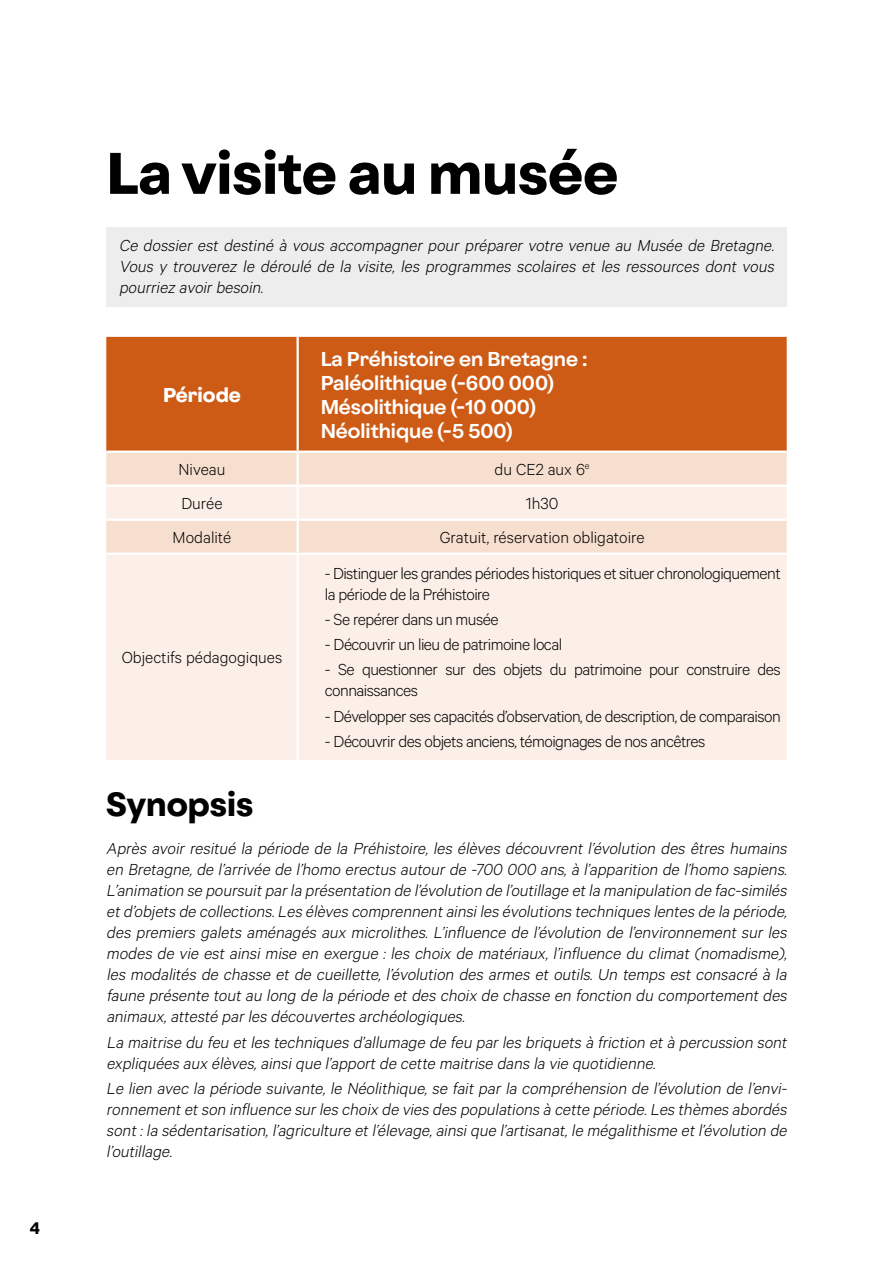
<style>
.page{position:relative;width:893px;height:1263px;background:#fff}
.page>*{position:absolute;margin:0;border:0;box-sizing:border-box;transform-origin:0 0}
.t1{font:700 52.5px "Oldschool Grotesk";color:#000}
.t2{font:700 30px "Oldschool Grotesk";color:#000}
.t3{font:italic 300 18px/21px "Calibre";color:#000;text-align:justify}
.t4{font:300 18px/21px "Calibre";letter-spacing:-.03em;color:#000}
.t5{font:500 18px/24px "Oldschool Grotesk";color:#fff}
.t6{font:300 18px "Calibre";color:#000}
.t7{font:700 18px "Oldschool Grotesk";color:#fff}
.t8{font:700 15px "Oldschool Grotesk";color:#000}
</style>
<div class="page">
<div style="left:106px;top:227px;width:681px;height:79px;background:#ededed"></div>
<div style="left:106px;top:337px;width:681px;height:114px;background:#cd5b16"></div>
<div style="left:106px;top:453px;width:681px;height:32px;background:#f6dfce"></div>
<svg style="left:106px;top:487px;width:681px;height:273px;background:#faede4"></svg>
<hr style="left:297px;top:337px;width:2px;height:114px;background:#fff">
<hr style="left:297px;top:453px;width:2px;height:32px;background:#fff">
<hr style="left:297px;top:487px;width:2px;height:32px;background:#fff">
<hr style="left:106px;top:519px;width:192px;height:2px;background:#fff">
<hr style="left:298px;top:519px;width:489px;height:2px;background:#fff">
<hr style="left:297px;top:521px;width:2px;height:32px;background:#fff">
<hr style="left:106px;top:553px;width:192px;height:2px;background:#fff">
<hr style="left:298px;top:553px;width:489px;height:2px;background:#fff">
<hr style="left:297px;top:555px;width:2px;height:205px;background:#fff">
<p class="t8" style="left:30px;top:1216px;width:12px">4</p>
<h1 class="t1" style="left:106px;top:129px;width:513px">La visite au musée</h1>
<p class="t3" style="left:119px;top:234px;width:660px">Ce dossier est destiné à vous accompagner pour préparer votre venue au Musée de Bretagne.<br>Vous y trouverez le déroulé de la visite, les programmes scolaires et les ressources dont vous pourriez avoirbesoin.</p>
<p class="t7" style="left:163px;top:380px;width:79px">Période</p>
<p class="t5" style="left:321px;top:346px;width:268px">La Préhistoire en Bretagne :<br>Paléolithique (-600 000)<br>Mésolithique (-10 000)<br>Néolithique (-5 500)</p>
<p class="t4" style="left:179px;top:458px;width:48px">Niveau</p>
<p class="t4" style="left:495px;top:458px;width:97px">du CE2 aux 6<sup>e</sup></p>
<p class="t4" style="left:181px;top:492px;width:43px">Durée</p>
<p class="t4" style="left:526px;top:492px;width:34px">1h30</p>
<p class="t6" style="left:173px;top:526px;width:60px">Modalité</p>
<p class="t6" style="left:440px;top:526px;width:206px">Gratuit, réservation obligatoire</p>
<p class="t6" style="left:122px;top:647px;width:162px">Objectifs pédagogiques</p>
<p class="t4" style="left:325px;top:562px;width:457px">- Distinguer les grandes périodes historiques et situer chronologiquement la période de la Préhistoire</p>
<p class="t4" style="left:325px;top:608px;width:175px">- Se repérer dans un musée</p>
<p class="t4" style="left:325px;top:633px;width:239px">- Découvrir un lieu de patrimoine local</p>
<p class="t4" style="left:325px;top:658px;width:457px">- Se questionner sur des objets du patrimoine pour construire des connaissances</p>
<p class="t4" style="left:325px;top:705px;width:457px">- Développer ses capacités d’observation, de description, de comparaison</p>
<p class="t4" style="left:325px;top:730px;width:382px">- Découvrir des objets anciens, témoignages de nos ancêtres</p>
<h2 class="t2" style="left:106px;top:779px;width:149px">Synopsis</h2>
<p class="t3" style="left:106px;top:837px;width:685px">Après avoir resitué la période de la Préhistoire, les élèves découvrent l’évolution des êtres humains en Bretagne, de l’arrivée de l’homo erectus autour de -700 000 ans, à l’apparition de l’homo sapiens.<br>L’animation se poursuitparla présentation de l’évolution de l’outillage etla manipulation de fac-similés etd’objets de collections.Les élèves comprennentainsiles évolutions techniques lentes de la période, des premiers galets aménagés aux microlithes. L’influence de l’évolution de l’environnement sur les modes de vie est ainsi mise en exergue : les choix de matériaux, l’influence du climat (nomadisme), les modalités de chasse et de cueillette, l’évolution des armes et outils. Un temps est consacré à la faune présente toutau long de la période etdes choix de chasse en fonction du comportementdes animaux,attesté parles découvertes archéologiques.</p>
<p class="t3" style="left:106px;top:1031px;width:685px">La maitrise du feu etles techniques d’allumage de feu parles briquets à friction età percussion sont expliquées aux élèves,ainsique l’apportde cette maitrise dans la vie quotidienne.</p>
<p class="t3" style="left:106px;top:1077px;width:685px">Le lien avec la période suivante, le Néolithique, se fait par la compréhension de l’évolution de l’envi&shy;ronnementetson influence surles choix de vies des populations à cette période.Les thèmes abordés sont:la sédentarisation,l’agriculture etl’élevage,ainsique l’artisanat,le mégalithisme etl’évolution de l’outillage.</p>
</div>
